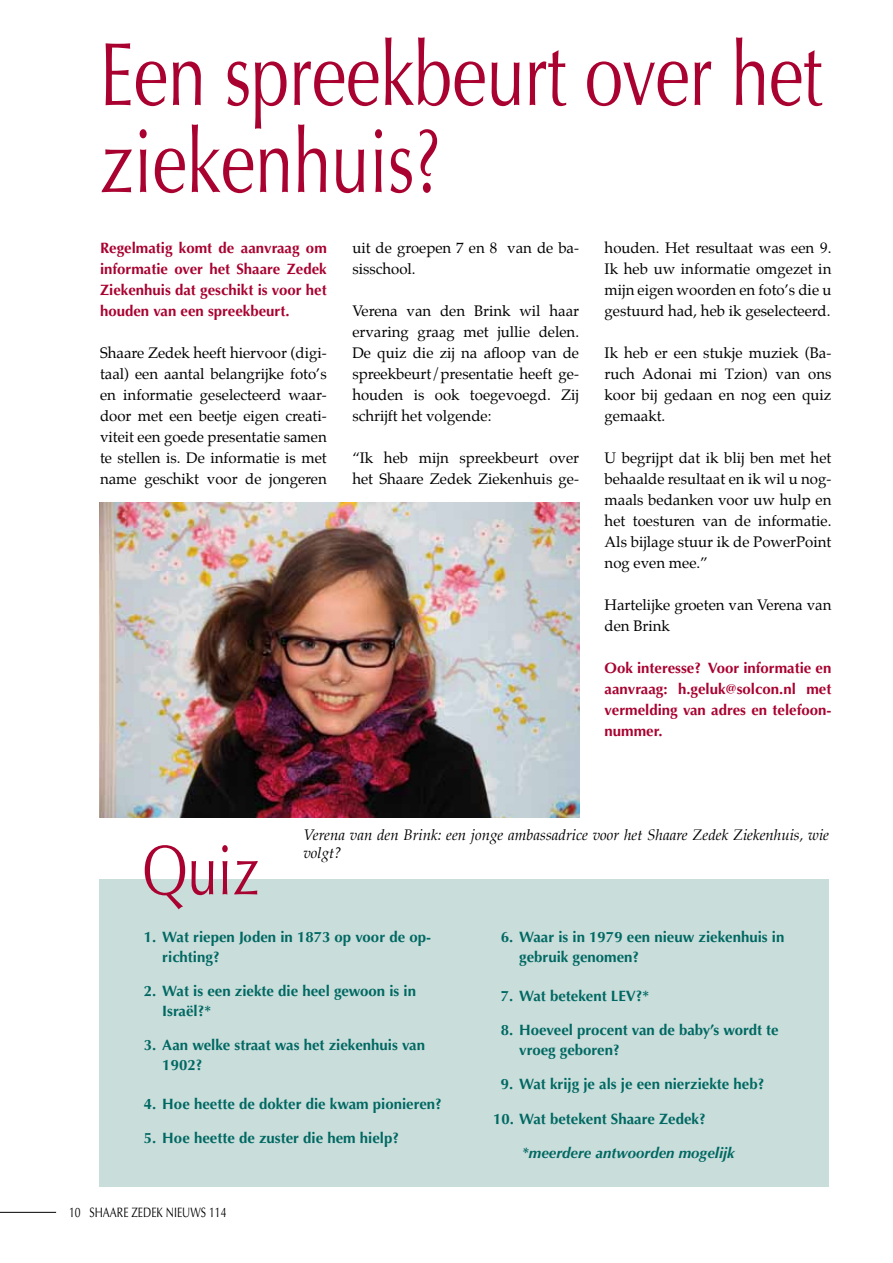
<style>
.page{position:relative;width:893px;height:1263px;background:#fff}
.page>*{position:absolute;margin:0;border:0;box-sizing:border-box;transform-origin:0 0}
.t1{font:89.7px/87px "Optima";letter-spacing:-.005em;color:#a90230;scale:.77 1}
.t2{font:70.2px "Optima";color:#a90230;scale:.77 1}
.t3{font:15px/21px "Palatino";color:#000;text-align:justify}
.t4{font:700 15px/19.5px "Optima";color:#006862}
.t5{font:700 15px/21px "Optima";color:#a90230;text-align:justify}
.t6{font:italic 15px/17.2px "Palatino";color:#000}
.t7{font:italic 700 15px "Optima";color:#006862}
.t8{font:13.65px "Optima";color:#000;scale:.77 1}
</style>
<div class="page">
<hr style="left:0;top:1212px;width:56px;height:1px;background:#000">
<div style="left:99px;top:879px;width:730px;height:307px;background:#c9dddb"></div>
<img style="left:99px;top:502px;width:480px;height:315px">
<h1 class="t1" style="left:99px;top:32px;width:940px">Een spreekbeurt over het ziekenhuis?</h1>
<p class="t5" style="left:100px;top:237px;width:228px">Regelmatig komt de aanvraag om informatie over het Shaare Zedek Ziekenhuis dat geschikt is voor het houden van een spreekbeurt.</p>
<p class="t3" style="left:100px;top:342px;width:228px">Shaare Zedek heeft hiervoor (digi&shy;taal) een aantal belangrijke foto’s en informatie geselecteerd waar&shy;door met een beetje eigen creati&shy;viteit een goede presentatie samen te stellen is. De informatie is met name geschikt voor de jongeren</p>
<p class="t3" style="left:352px;top:237px;width:228px">uit de groepen 7 en 8 van de ba&shy;sisschool.</p>
<p class="t3" style="left:352px;top:300px;width:228px">Verena van den Brink wil haar ervaring graag met jullie delen.<br>De quiz die zij na afloop van de spreekbeurt/presentatie heeft ge&shy;houden is ook toegevoegd. Zij schrijft het volgende:</p>
<p class="t3" style="left:352px;top:447px;width:228px">“Ik heb mijn spreekbeurt over het Shaare Zedek Ziekenhuis ge-</p>
<p class="t3" style="left:605px;top:237px;width:228px">houden. Het resultaat was een 9.<br>Ik heb uw informatie omgezet in mijn eigen woorden en foto’s die u gestuurd had, heb ik geselecteerd.</p>
<p class="t3" style="left:605px;top:342px;width:228px">Ik heb er een stukje muziek (Ba&shy;ruch Adonai mi Tzion) van ons koor bij gedaan en nog een quiz gemaakt.</p>
<p class="t3" style="left:605px;top:447px;width:228px">U begrijpt dat ik blij ben met het behaalde resultaat en ik wil u nog&shy;maals bedanken voor uw hulp en het toesturen van de informatie.<br>Als bijlage stuur ik de PowerPoint nog even mee.”</p>
<p class="t3" style="left:605px;top:594px;width:228px">Hartelijke groeten van Verena van den Brink</p>
<p class="t5" style="left:605px;top:657px;width:228px">Ook interesse? Voor informatie en aanvraag: h.geluk@solcon.nl met vermelding van adres en telefoon&shy;nummer.</p>
<h2 class="t2" style="left:142px;top:829px;width:153px">Quiz</h2>
<p class="t6" style="left:303px;top:827px;width:527px">Verena van den Brink: een jonge ambassadrice voor het Shaare Zedek Ziekenhuis, wie volgt?</p>
<p class="t4" style="left:162px;top:927px;width:270px;text-indent:-19px">1. Wat riepen Joden in 1873 op voor de op&shy;richting?</p>
<p class="t4" style="left:162px;top:981px;width:255px;text-indent:-19px">2. Wat is een ziekte die heel gewoon is in<br>Israël?*</p>
<p class="t4" style="left:162px;top:1035px;width:264px;text-indent:-19px">3. Aan welke straat was het ziekenhuis van<br>1902?</p>
<p class="t4" style="left:144px;top:1094px;width:300px">4. Hoe heette de dokter die kwam pionieren?</p>
<p class="t4" style="left:144px;top:1128px;width:257px">5. Hoe heette de zuster die hem hielp?</p>
<p class="t8" style="left:69px;top:1205px;width:206px">10 SHAARE ZEDEK NIEUWS 114</p>
<p class="t4" style="left:519px;top:927px;width:267px;text-indent:-19px">6. Waar is in 1979 een nieuw ziekenhuis in gebruik genomen?</p>
<p class="t4" style="left:501px;top:986px;width:150px">7. Wat betekent LEV?*</p>
<p class="t4" style="left:519px;top:1020px;width:261px;text-indent:-19px">8. Hoeveel procent van de baby’s wordt te vroeg geboren?</p>
<p class="t4" style="left:501px;top:1074px;width:265px">9. Wat krijg je als je een nierziekte heb?</p>
<p class="t4" style="left:493px;top:1109px;width:214px">10. Wat betekent Shaare Zedek?</p>
<p class="t7" style="left:522px;top:1144px;width:214px">*meerdere antwoorden mogelijk</p>
</div>
